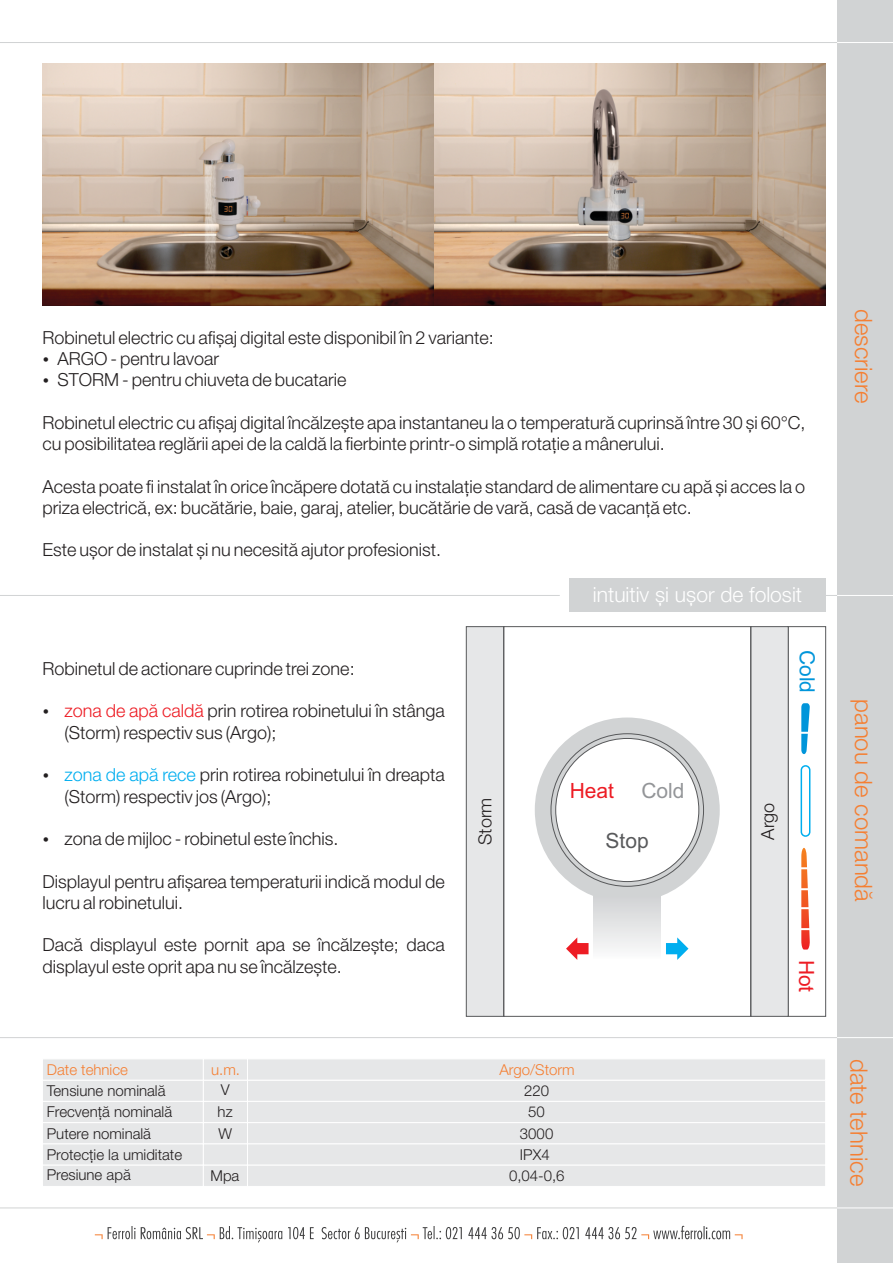
<style>
.page{position:relative;width:893px;height:1263px;background:#fff}
.page>*{position:absolute;margin:0;border:0;box-sizing:border-box;transform-origin:0 0}
.t1{font:300 24px "Helvetica Neue LT Com";color:#f57f32}
.t2{font:300 21px "Helvetica Neue LT Com";color:#fff}
.t3{font:21px "Arial";color:#ed1c24}
.t4{font:21px "Arial";color:#939598}
.t5{font:21px "Arial";color:#58595b}
.t6{font:21px "Arial";color:#0095da}
.t7{font:300 18px/21.3px "Helvetica Neue LT Com";color:#231f20}
.t8{font:300 15px/21.3px "Helvetica Neue LT Com";color:#231f20}
.t9{font:300 15px "Helvetica Neue LT Com";color:#f57f32}
.s1{font-family:"Helvetica Neue LT Pro";color:#ed1c24}
.s2{color:#00aeef}
</style>
<div class="page">
<div style="left:788px;top:626px;width:38px;height:391px;border:1px solid #58595b"></div>
<svg style="left:751px;top:626px;width:38px;height:391px;background:#dfe0e1"></svg>
<div style="left:466px;top:626px;width:37px;height:391px;background:#e6e7e8"></div>
<div style="left:503px;top:626px;width:248px;height:391px;border:1px solid #58595b"></div>
<div style="left:837px;top:0;width:56px;height:1263px;background:#d1d3d4"></div>
<hr style="left:817px;top:595px;width:76px;height:1px;background:#d1d3d4">
<hr style="left:0;top:595px;width:560px;height:1px;background:#d1d3d4">
<hr style="left:0;top:1037px;width:893px;height:1px;background:#d1d3d4">
<hr style="left:0;top:1207px;width:893px;height:1px;background:#d1d3d4">
<hr style="left:0;top:42px;width:893px;height:1px;background:#d1d3d4">
<hr style="left:837px;top:595px;width:56px;height:1px;background:#fff">
<hr style="left:837px;top:1037px;width:56px;height:1px;background:#fff">
<hr style="left:837px;top:1207px;width:56px;height:1px;background:#fff">
<hr style="left:837px;top:42px;width:56px;height:1px;background:#fff">
<div style="left:569px;top:579px;width:257px;height:33px;background:#d1d3d4"></div>
<svg style="left:95px;top:1226px;width:648px;height:16px"></svg>
<svg style="left:43px;top:1059px;width:782px;height:127px;background:#e7e8e9"></svg>
<img style="left:43px;top:63px;width:783px;height:242px">
<div style="left:535px;top:717px;width:185px;height:185px;background:#d1d3d4;border-radius:50%"></div>
<div style="left:555px;top:738px;width:144px;height:144px;background:#fff;border:1px solid #58595b;border-radius:50%"></div>
<div style="left:594px;top:896px;width:67px;height:64px;background:linear-gradient(to bottom,#d1d2d4,#fbfcfc)"></div>
<svg style="left:801px;top:703px;width:9px;height:51px"></svg>
<svg style="left:801px;top:848px;width:9px;height:101px"></svg>
<div style="left:801px;top:765px;width:9px;height:72px;border:1px solid #00aeef;border-radius:4px"></div>
<svg style="left:566px;top:937px;width:23px;height:23px"></svg>
<svg style="left:666px;top:937px;width:22px;height:23px"></svg>
<p class="t7" style="left:43px;top:329px;width:453px">Robinetul electric cu afișaj digital este disponibil în 2 variante:</p>
<p class="t7" style="left:43px;top:351px;width:178px">• ARGO - pentru lavoar</p>
<p class="t7" style="left:43px;top:372px;width:306px">• STORM - pentru chiuveta de bucatarie</p>
<p class="t7" style="left:43px;top:414px;width:765px">Robinetul electric cu afișaj digital încălzește apa instantaneu la o temperatură cuprinsă între 30 și 60°C, cu posibilitatea reglării apei de la caldă la fierbinte printr-o simplă rotație a mânerului.</p>
<p class="t7" style="left:43px;top:478px;width:764px">Acesta poate fi instalat în orice încăpere dotată cu instalație standard de alimentare cu apă și acces la o priza electrică, ex: bucătărie, baie, garaj, atelier, bucătărie de vară, casă de vacanță etc.</p>
<p class="t7" style="left:43px;top:542px;width:400px">Este ușor de instalat și nu necesită ajutor profesionist.</p>
<p class="t7" style="left:43px;top:660px;width:314px">Robinetul de actionare cuprinde trei zone:</p>
<p class="t7" style="left:65px;top:703px;width:382px;text-indent:-22px">• <span class="s1">zona de apă caldă</span> prin rotirea robinetului în stânga (Storm) respectiv sus (Argo);</p>
<p class="t7" style="left:65px;top:767px;width:382px;text-indent:-22px">• <span class="s2">zona de apă rece</span> prin rotirea robinetului în dreapta (Storm) respectiv jos (Argo);</p>
<p class="t7" style="left:43px;top:830px;width:298px">• zona de mijloc - robinetul este închis.</p>
<p class="t7" style="left:43px;top:873px;width:404px">Displayul pentru afișarea temperaturii indică modul de lucru al robinetului.</p>
<p class="t7" style="left:43px;top:937px;width:404px">Dacă displayul este pornit apa se încălzește; daca displayul este oprit apa nu se încălzește.</p>
<p class="t2" style="left:593px;top:587px;width:211px">intuitiv și ușor de folosit</p>
<p class="t6" style="left:815px;top:650px;width:45px;rotate:90deg">Cold</p>
<p class="t3" style="left:570px;top:783px;width:46px">Heat</p>
<p class="t4" style="left:641px;top:783px;width:45px">Cold</p>
<p class="t5" style="left:606px;top:833px;width:45px">Stop</p>
<p class="t7" style="left:477px;top:845px;width:49px;rotate:-90deg">Storm</p>
<p class="t7" style="left:760px;top:840px;width:39px;rotate:-90deg">Argo</p>
<p class="t3" style="left:814px;top:960px;width:34px;rotate:90deg">Hot</p>
<p class="t9" style="left:47px;top:1064px;width:83px">Date tehnice</p>
<p class="t9" style="left:211px;top:1064px;width:30px">u.m.</p>
<p class="t9" style="left:499px;top:1064px;width:77px">Argo/Storm</p>
<p class="t8" style="left:218px;top:1080px;width:16px;line-height:22.8px">V hz</p>
<p class="t8" style="left:219px;top:1125px;width:15px">W</p>
<p class="t8" style="left:211px;top:1167px;width:30px">Mpa</p>
<p class="t8" style="left:47px;top:1082px;width:120px">Tensiune nominală</p>
<p class="t8" style="left:509px;top:1082px;width:57px;text-align:center">220<br>50<br>3000<br>IPX4<br>0,04-0,6</p>
<p class="t8" style="left:47px;top:1103px;width:137px">Frecvență nominală<br>Putere nominală<br>Protecție la umiditate</p>
<p class="t8" style="left:47px;top:1166px;width:85px">Presiune apă</p>
<h1 class="t1" style="left:872px;top:309px;width:96px;rotate:90deg">descriere</h1>
<h1 class="t1" style="left:872px;top:699px;width:204px;rotate:90deg">panou de comandă</h1>
<h1 class="t1" style="left:867px;top:1059px;width:129px;rotate:90deg">date tehnice</h1>
</div>
